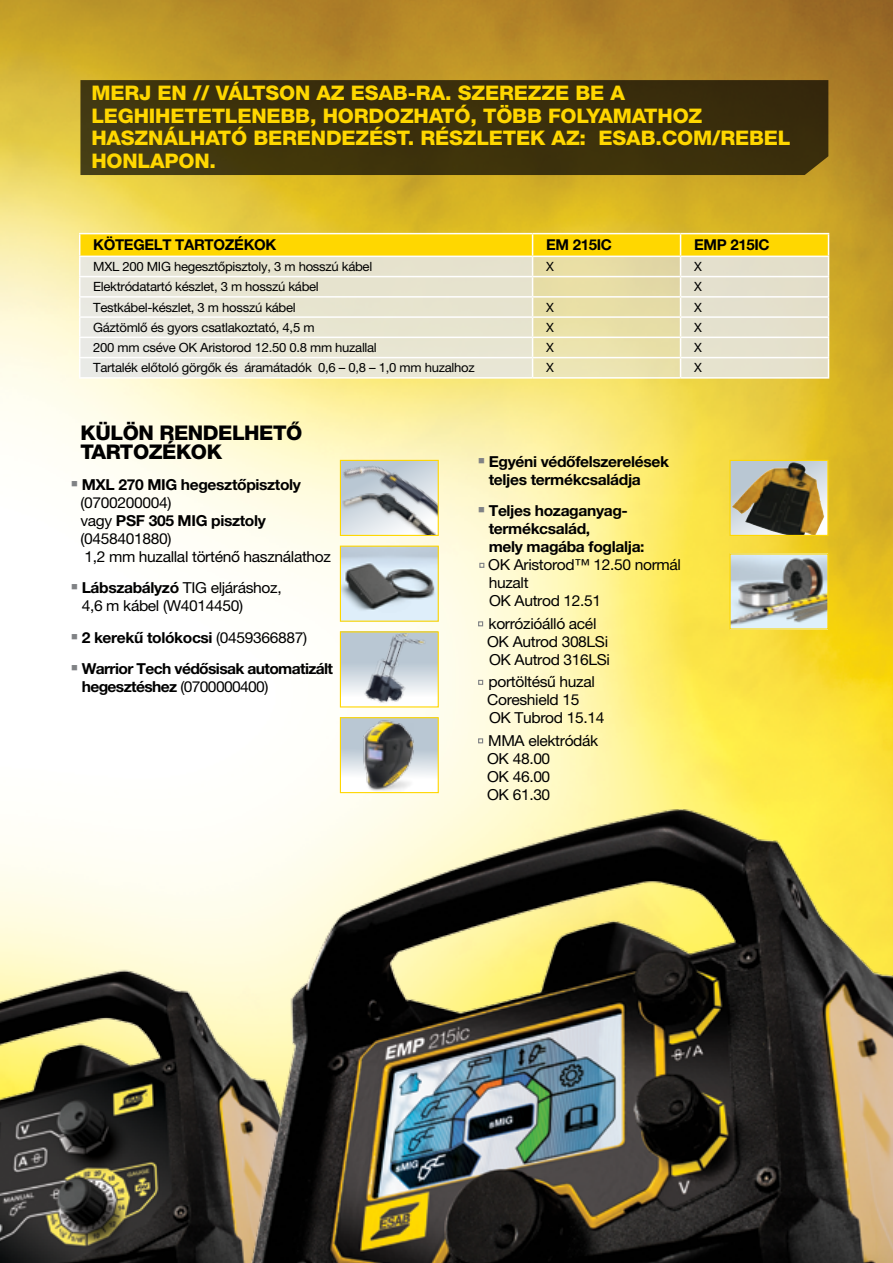
<style>
.page{position:relative;width:893px;height:1263px;background:#fff}
.page>*{position:absolute;margin:0;border:0;box-sizing:border-box;transform-origin:0 0}
.t1{font:800 20.25px/19.6px "Helvetica Neue LT Pro";letter-spacing:-.025em;color:#000}
.t2{font:800 20.1px/22.5px "Helvetica Neue LT Pro";letter-spacing:-.01em;color:#ffd700}
.t3{font:15.15px/18px "Helvetica Neue LT Pro";letter-spacing:-.025em;color:#000}
.t4{font:700 15.15px/18px "Helvetica Neue LT Pro";letter-spacing:-.025em;color:#000}
.t5{font:700 15px "Helvetica Neue LT Pro";letter-spacing:-.02em;color:#000}
.t6{font:12.75px "Helvetica Neue LT Pro";letter-spacing:-.025em;color:#000}
.s1{font-weight:700}
.s2{font-weight:400}
</style>
<div class="page">
<img style="left:0;top:0;width:893px;height:960px">
<svg style="left:80px;top:80px;width:748px;height:95px;background:#3e330c"></svg>
<hr style="left:79px;top:233px;width:454px;height:1px;background:#fff">
<hr style="left:533px;top:233px;width:148px;height:1px;background:#fff">
<hr style="left:681px;top:233px;width:148px;height:1px;background:#fff">
<svg style="left:79px;top:234px;width:750px;height:143px;background:#ece3b0"></svg>
<hr style="left:79px;top:377px;width:454px;height:2px;background:#fff">
<hr style="left:533px;top:377px;width:148px;height:2px;background:#fff">
<hr style="left:681px;top:377px;width:148px;height:2px;background:#fff">
<img style="left:342px;top:548px;width:95px;height:72px">
<div style="left:340px;top:546px;width:99px;height:76px;border:1px solid #ffd700"></div>
<svg style="left:342px;top:633px;width:10px;height:72px"></svg>
<img style="left:352px;top:633px;width:85px;height:72px">
<div style="left:340px;top:631px;width:99px;height:76px;border:1px solid #ffd700"></div>
<div style="left:340px;top:718px;width:98px;height:75px;background:#b9c7d3"></div>
<img style="left:363px;top:720px;width:51px;height:28px">
<div style="left:340px;top:717px;width:99px;height:76px;border:1px solid #ffd700"></div>
<div style="left:730px;top:460px;width:97px;height:75px;background:linear-gradient(to bottom,#cbd5de,#fff)"></div>
<img style="left:732px;top:462px;width:92px;height:72px">
<div style="left:729px;top:460px;width:99px;height:76px;border:1px solid #ffd700"></div>
<img style="left:731px;top:555px;width:95px;height:72px">
<img style="left:0;top:960px;width:239px;height:303px">
<img style="left:239px;top:748px;width:654px;height:515px">
<svg style="left:479px;top:563px;width:5px;height:5px"></svg>
<svg style="left:478px;top:621px;width:5px;height:5px"></svg>
<svg style="left:478px;top:680px;width:5px;height:5px"></svg>
<svg style="left:478px;top:738px;width:5px;height:5px"></svg>
<img style="left:342px;top:462px;width:95px;height:29px">
<div style="left:340px;top:460px;width:99px;height:76px;border:1px solid #ffd700"></div>
<img style="left:340px;top:491px;width:98px;height:44px">
<h2 class="t2" style="left:91px;top:82px;width:289px">MERJ EN // VÁLTSON AZ ESAB</h2>
<h2 class="t2" style="left:91px;top:82px;width:699px;text-indent:316px">-RA. SZEREZZE BE A LEGHIHETETLENEBB, HORDOZHATÓ, TÖBB FOLYAMATHOZ HASZNÁLHATÓ BERENDEZÉST. RÉSZLETEK AZ: ESAB.COM/REBEL HONLAPON.</h2>
<p class="t5" style="left:93px;top:236px;width:163px">kötegelt tartozékok</p>
<p class="t5" style="left:546px;top:236px;width:67px">EM 215ic</p>
<p class="t5" style="left:694px;top:236px;width:77px">EMP 215ic</p>
<p class="t6" style="left:93px;top:259px;width:281px">MXL 200 MIG hegesztőpisztoly, 3 m hosszú kábel</p>
<p class="t6" style="left:546px;top:259px;width:9px">X</p>
<p class="t6" style="left:694px;top:259px;width:9px">X</p>
<p class="t6" style="left:93px;top:279px;width:227px">Elektródatartó készlet, 3 m hosszú kábel</p>
<p class="t6" style="left:694px;top:279px;width:9px">X</p>
<p class="t6" style="left:93px;top:299px;width:204px">Testkábel-készlet, 3 m hosszú kábel</p>
<p class="t6" style="left:546px;top:299px;width:9px">X</p>
<p class="t6" style="left:694px;top:299px;width:9px">X</p>
<p class="t6" style="left:93px;top:320px;width:223px">Gáztömlő és gyors csatlakoztató, 4,5 m</p>
<p class="t6" style="left:546px;top:320px;width:9px">X</p>
<p class="t6" style="left:694px;top:320px;width:9px">X</p>
<p class="t6" style="left:93px;top:340px;width:285px">200 mm cséve OK Aristorod 12.50 0.8 mm huzallal</p>
<p class="t6" style="left:546px;top:340px;width:9px">X</p>
<p class="t6" style="left:694px;top:340px;width:9px">X</p>
<p class="t6" style="left:93px;top:360px;width:383px">Tartalék előtoló görgők és áramátadók 0,6 – 0,8 – 1,0 mm huzalhoz</p>
<p class="t6" style="left:546px;top:360px;width:9px">X</p>
<p class="t6" style="left:694px;top:360px;width:9px">X</p>
<h1 class="t1" style="left:80px;top:423px;width:222px">KÜLÖN RENDELHETŐ<br>TARTOZÉKOK</h1>
<p class="t3" style="left:80px;top:476px;width:252px;text-indent:-9px"><sup>■</sup> <span class="s1">MXL 270 MIG hegesztőpisztoly </span>(0700200004)<br>vagy <span class="s1">PSF 305 MIG pisztoly </span>(0458401880)<br>1,2 mm huzallal történő használathoz</p>
<p class="t3" style="left:82px;top:579px;width:201px;text-indent:-11px"><sup>■</sup> <span class="s1">Lábszabályzó</span> TIG eljáráshoz,<br>4,6 m kábel (W4014450)</p>
<p class="t4" style="left:71px;top:628px;width:238px"><sup>■</sup> 2 kerekű tolókocsi <span class="s2">(0459366887)</span></p>
<p class="t4" style="left:82px;top:659px;width:253px;text-indent:-11px"><sup>■</sup> Warrior Tech védősisak automatizált hegesztéshez <span class="s2">(0700000400)</span></p>
<p class="t4" style="left:489px;top:452px;width:182px;text-indent:-11px"><sup>■</sup> Egyéni védőfelszerelések teljes termékcsaládja</p>
<p class="t4" style="left:489px;top:501px;width:157px;text-indent:-11px"><sup>■</sup> Teljes hozaganyag&shy;termékcsalád,<br>mely magába foglalja:</p>
<p class="t3" style="left:488px;top:555px;width:194px">OK Aristorod™ 12.50 normál huzalt<br>OK Autrod 12.51</p>
<p class="t3" style="left:487px;top:614px;width:124px">korrózióálló acél<br>OK Autrod 308LS i<br>OK Autrod 316LSi</p>
<p class="t3" style="left:487px;top:672px;width:119px">portöltésű huzal<br>Coreshield 15<br>OK Tubrod 15.14</p>
<p class="t3" style="left:487px;top:731px;width:113px">MMA elektródák<br>OK 48.00<br>OK 46.00<br>OK 61.30</p>
</div>
